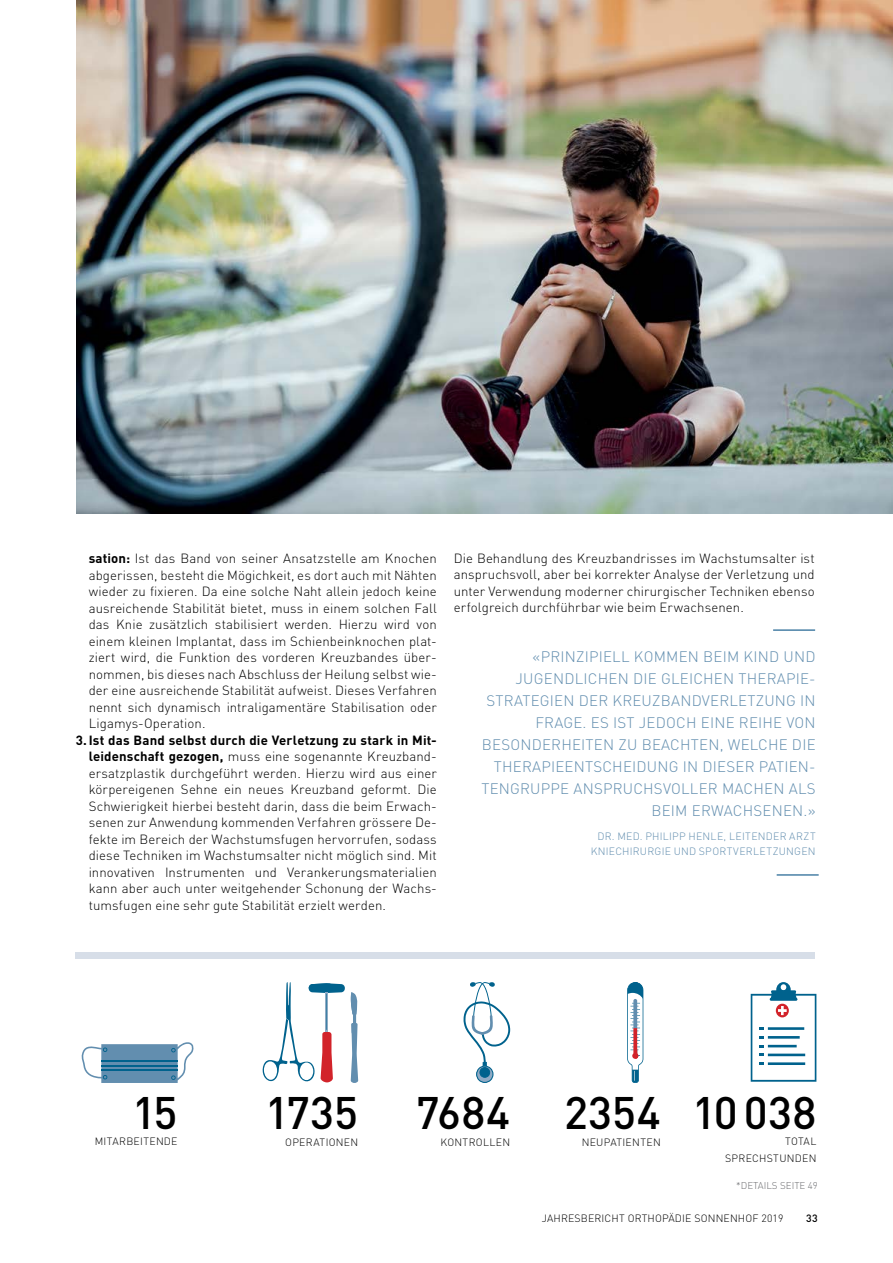
<style>
.page{position:relative;width:893px;height:1263px;background:#fff}
.page>*{position:absolute;margin:0;border:0;box-sizing:border-box;transform-origin:0 0}
.t1{font:500 45px "DIN";color:#000}
.t2{font:300 15px "DIN";letter-spacing:.015em;color:#628eaf}
.t3{font:300 13.2px/16.5px "DIN";letter-spacing:.005em;color:#000;text-align:justify}
.t4{font:300 10.5px "DIN";letter-spacing:.02em;color:#000}
.t5{font:300 10.5px "DIN";letter-spacing:.02em;color:#628eaf}
.t6{font:500 10.5px "DIN";color:#000}
.t7{font:300 9.75px "DIN";color:#6d6e71}
.s1{font-weight:700}
</style>
<div class="page">
<div style="left:75px;top:952px;width:740px;height:7px;background:#d7dee8"></div>
<svg style="left:351px;top:992px;width:8px;height:91px"></svg>
<div style="left:309px;top:984px;width:36px;height:8px;background:#00628d;border-radius:4px"></div>
<svg style="left:262px;top:982px;width:71px;height:100px"></svg>
<svg style="left:81px;top:1042px;width:113px;height:41px"></svg>
<svg style="left:463px;top:982px;width:47px;height:101px"></svg>
<svg style="left:627px;top:982px;width:16px;height:101px"></svg>
<div style="left:751px;top:994px;width:65px;height:88px;background:linear-gradient(to right,#00628d,#00628d)"></div>
<div style="left:752px;top:996px;width:63px;height:84px;background:#fff"></div>
<svg style="left:759px;top:1027px;width:4px;height:3px"></svg>
<hr style="left:768px;top:1027px;width:36px;height:3px;background:#00628d">
<svg style="left:759px;top:1036px;width:4px;height:3px"></svg>
<hr style="left:768px;top:1036px;width:32px;height:3px;background:#00628d">
<hr style="left:768px;top:1045px;width:29px;height:2px;background:#00628d">
<svg style="left:759px;top:1053px;width:4px;height:3px"></svg>
<hr style="left:768px;top:1053px;width:37px;height:3px;background:#00628d">
<svg style="left:759px;top:1062px;width:4px;height:3px"></svg>
<hr style="left:768px;top:1062px;width:37px;height:3px;background:#00628d">
<svg style="left:770px;top:982px;width:27px;height:35px"></svg>
<img style="left:77px;top:0;width:816px;height:513px">
<hr style="left:773px;top:629px;width:42px;height:2px;background:#4a81a6">
<hr style="left:777px;top:874px;width:42px;height:2px;background:#4a81a6">
<p class="t3" style="left:89px;top:550px;width:350px"><span class="s1">sation:</span> Ist das Band von seiner Ansatzstelle am Knochen abgerissen, besteht die Mögichkeit, es dort auch mit Nähten wieder zu fixieren. Da eine solche Naht allein jedoch keine ausreichende Stabilität bietet, muss in einem solchen Fall das Knie zusätzlich stabilisiert werden. Hierzu wird von einem kleinen Implantat, dass im Schienbeinknochen plat&shy;ziert wird, die Funktion des vorderen Kreuzbandes über&shy;nommen, bis dieses nach Abschluss der Heilung selbst wie&shy;der eine ausreichende Stabilität aufweist. Dieses Verfahren nennt sich dynamisch intraligamentäre Stabilisation oder Ligamys-Operation.</p>
<p class="t3" style="left:89px;top:731px;width:350px;text-indent:-13px"><span class="s1">3.Ist das Band selbst durch die Verletzung zu stark in Mit&shy;leidenschaft gezogen,</span> muss eine sogenannte Kreuzband&shy;ersatzplastik durchgeführt werden. Hierzu wird aus einer körpereigenen Sehne ein neues Kreuzband geformt. Die Schwierigkeit hierbei besteht darin, dass die beim Erwach&shy;senen zur Anwendung kommenden Verfahren grössere De&shy;fekte im Bereich der Wachstumsfugen hervorrufen, sodass diese Techniken im Wachstumsalter nicht möglich sind. Mit innovativen Instrumenten und Verankerungsmaterialien kann aber auch unter weitgehender Schonung der Wachs&shy;tumsfugen eine sehr gute Stabilität erzielt werden.</p>
<p class="t3" style="left:454px;top:550px;width:362px">Die Behandlung des Kreuzbandrisses im Wachstumsalter ist anspruchsvoll, aber bei korrekter Analyse der Verletzung und unter Verwendung moderner chirurgischer Techniken ebenso erfolgreich durchführbar wie beim Erwachsenen.</p>
<p class="t2" style="left:533px;top:647px;width:52px">«Pri nzipiell</p>
<p class="t2" style="left:634px;top:647px;width:32px">komme</p>
<p class="t2" style="left:688px;top:647px;width:25px">n beim</p>
<p class="t2" style="left:744px;top:647px;width:74px">Kind und</p>
<p class="t2" style="left:516px;top:669px;width:18px">Juge</p>
<p class="t2" style="left:553px;top:669px;width:31px">ndliche</p>
<p class="t2" style="left:618px;top:669px;width:53px">n die gleiche</p>
<p class="t2" style="left:723px;top:669px;width:34px">n Therapie</p>
<p class="t2" style="left:809px;top:669px;width:8px">-</p>
<p class="t2" style="left:487px;top:691px;width:10px">strategie</p>
<p class="t2" style="left:563px;top:691px;width:70px">n der Kreuzba</p>
<p class="t2" style="left:680px;top:691px;width:32px">ndverletzu</p>
<p class="t2" style="left:775px;top:691px;width:42px">ng in</p>
<p class="t2" style="left:535px;top:713px;width:10px">Frage</p>
<p class="t2" style="left:583px;top:713px;width:38px">. Es ist</p>
<p class="t2" style="left:639px;top:713px;width:119px">jedoch ei ne Reihe</p>
<p class="t2" style="left:786px;top:713px;width:31px">von</p>
<p class="t2" style="left:482px;top:735px;width:70px">Besonderheite</p>
<p class="t2" style="left:603px;top:735px;width:49px">n zu beachte</p>
<p class="t2" style="left:708px;top:735px;width:31px">n, welche</p>
<p class="t2" style="left:792px;top:735px;width:17px">die</p>
<p class="t2" style="left:494px;top:757px;width:18px">Therapiee</p>
<p class="t2" style="left:574px;top:757px;width:21px">ntschei</p>
<p class="t2" style="left:636px;top:757px;width:86px">dung in dieser</p>
<p class="t2" style="left:759px;top:757px;width:18px">Patie</p>
<p class="t2" style="left:798px;top:757px;width:19px">n-</p>
<p class="t2" style="left:481px;top:779px;width:40px">tengruppe</p>
<p class="t2" style="left:573px;top:779px;width:32px">anspruchsv</p>
<p class="t2" style="left:671px;top:779px;width:20px">oller</p>
<p class="t2" style="left:722px;top:779px;width:11px">mache</p>
<p class="t2" style="left:773px;top:779px;width:25px">n als</p>
<p class="t2" style="left:651px;top:801px;width:10px">beim</p>
<p class="t2" style="left:692px;top:801px;width:20px">Erwachse</p>
<p class="t2" style="left:772px;top:801px;width:45px">nen.»</p>
<p class="t5" style="left:597px;top:830px;width:62px">Dr. med. Philipp</p>
<p class="t5" style="left:689px;top:830px;width:53px">Henle, Leite</p>
<p class="t5" style="left:758px;top:830px;width:46px">nder Arzt</p>
<p class="t5" style="left:591px;top:845px;width:22px">Kniechirurgie</p>
<p class="t5" style="left:674px;top:845px;width:54px">und Sportverletzu</p>
<p class="t5" style="left:786px;top:845px;width:31px">ngen</p>
<h1 class="t1" style="left:132px;top:1084px;width:47px">15</h1>
<p class="t4" style="left:95px;top:1135px;width:7px">mitarbeite</p>
<p class="t4" style="left:156px;top:1135px;width:21px">nde</p>
<h1 class="t1" style="left:265px;top:1084px;width:95px">1735</h1>
<p class="t4" style="left:285px;top:1135px;width:72px">OPERATION EN</p>
<h1 class="t1" style="left:416px;top:1084px;width:96px">7684</h1>
<p class="t4" style="left:440px;top:1135px;width:69px">KONTROLLEN</p>
<h1 class="t1" style="left:564px;top:1084px;width:98px">2354</h1>
<p class="t4" style="left:582px;top:1135px;width:78px">N EUPATIENTEN</p>
<h1 class="t1" style="left:692px;top:1084px;width:126px">10 038</h1>
<p class="t4" style="left:785px;top:1135px;width:20px">Total</p>
<p class="t4" style="left:725px;top:1151px;width:15px">Sprechstu</p>
<p class="t4" style="left:787px;top:1151px;width:31px">nden</p>
<p class="t7" style="left:736px;top:1180px;width:11px">*Details</p>
<p class="t7" style="left:780px;top:1180px;width:12px">Seite</p>
<p class="t7" style="left:808px;top:1180px;width:12px">49</p>
<p class="t4" style="left:542px;top:1212px;width:13px">Jahresbericht</p>
<p class="t4" style="left:628px;top:1212px;width:14px">orth</p>
<p class="t4" style="left:655px;top:1212px;width:130px">opädie sonnenhof 2019</p>
<p class="t6" style="left:806px;top:1212px;width:13px">33</p>
</div>
